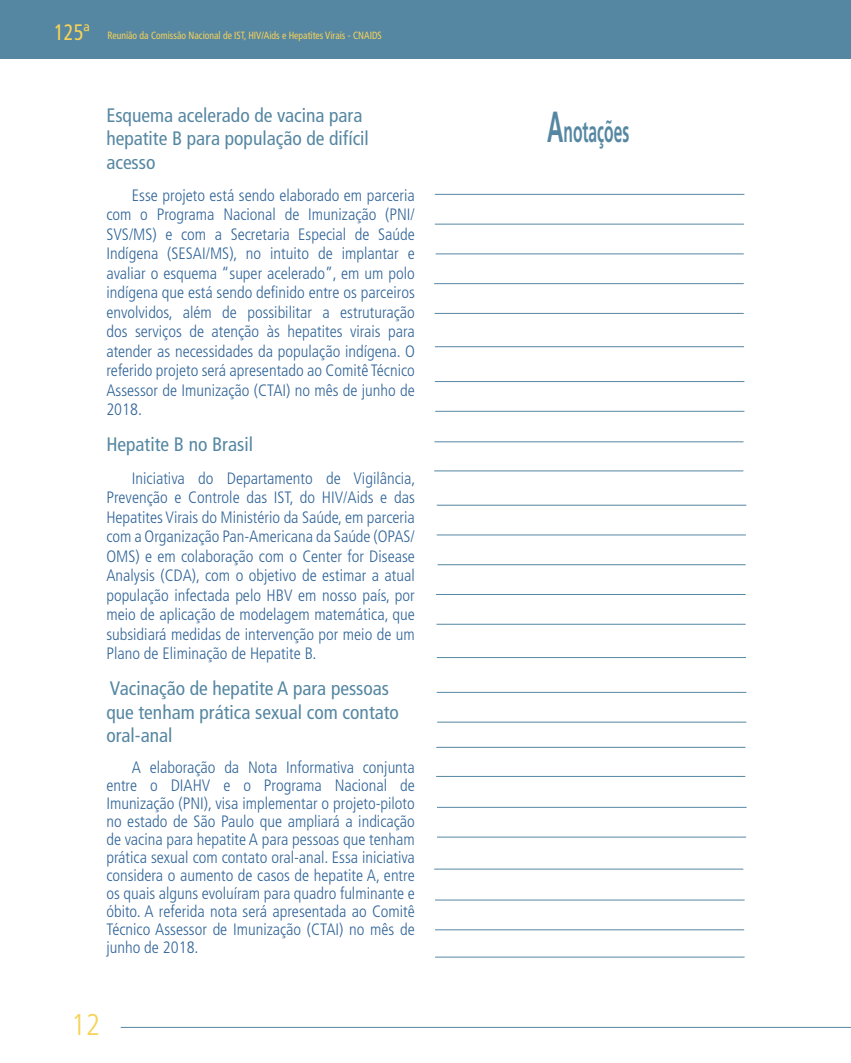
<style>
.page{position:relative;width:851px;height:1063px;background:#fff}
.page>*{position:absolute;margin:0;border:0;box-sizing:border-box;transform-origin:0 0}
.t1{font:700 30px "Frutiger LT Std";color:#5687a2;scale:.52 1}
.t2{font:300 condensed 30px "Frutiger LT Std";color:#f6d257}
.t3{font:condensed 19.5px/23.4px "Frutiger LT Std";color:#5687a2}
.t4{font:300 condensed 16.5px/19.5px "Frutiger LT Std";color:#369;text-align:justify}
.t5{font:condensed 10.5px "Frutiger LT Std";color:#f6d257;scale:.92 1}
.s1{font-size:22.35px}
.s2{font-size:43.5px}
</style>
<div class="page">
<div style="left:0;top:0;width:850px;height:59px;background:#5687a2"></div>
<hr style="left:121px;top:1027px;width:729px;height:1px;background:#5687a2">
<hr style="left:436px;top:747px;width:309px;height:1px;background:#5687a2">
<hr style="left:434px;top:441px;width:309px;height:1px;background:#5687a2">
<hr style="left:437px;top:722px;width:309px;height:1px;background:#5687a2">
<hr style="left:435px;top:411px;width:309px;height:1px;background:#5687a2">
<hr style="left:436px;top:692px;width:310px;height:1px;background:#5687a2">
<hr style="left:435px;top:381px;width:309px;height:1px;background:#5687a2">
<hr style="left:437px;top:837px;width:309px;height:1px;background:#5687a2">
<hr style="left:435px;top:929px;width:309px;height:1px;background:#5687a2">
<hr style="left:437px;top:807px;width:309px;height:1px;background:#5687a2">
<hr style="left:435px;top:900px;width:309px;height:1px;background:#5687a2">
<hr style="left:435px;top:957px;width:309px;height:1px;background:#5687a2">
<hr style="left:436px;top:776px;width:309px;height:1px;background:#5687a2">
<hr style="left:434px;top:471px;width:309px;height:1px;background:#5687a2">
<hr style="left:434px;top:869px;width:309px;height:1px;background:#5687a2">
<hr style="left:436px;top:535px;width:309px;height:1px;background:#5687a2">
<hr style="left:435px;top:224px;width:308px;height:1px;background:#5687a2">
<hr style="left:436px;top:624px;width:309px;height:1px;background:#5687a2">
<hr style="left:434px;top:313px;width:309px;height:1px;background:#5687a2">
<hr style="left:436px;top:505px;width:310px;height:1px;background:#5687a2">
<hr style="left:435px;top:194px;width:309px;height:1px;background:#5687a2">
<hr style="left:436px;top:594px;width:309px;height:1px;background:#5687a2">
<hr style="left:434px;top:283px;width:309px;height:1px;background:#5687a2">
<hr style="left:437px;top:564px;width:308px;height:1px;background:#5687a2">
<hr style="left:435px;top:254px;width:308px;height:1px;background:#5687a2">
<hr style="left:437px;top:657px;width:308px;height:1px;background:#5687a2">
<hr style="left:435px;top:346px;width:309px;height:1px;background:#5687a2">
<p class="t5" style="left:54px;top:29px;width:358px"><span class="s1">125ª</span> Reunião da Comissão Nacional de IST, HIV/Aids e Hepatites Virais - CNAIDS</p>
<p class="t3" style="left:106px;top:103px;width:264px">Esquema acelerado de vacina para hepatite B para população de difícil acesso</p>
<p class="t4" style="left:106px;top:186px;width:310px;text-indent:26px">Esse projeto está sendo elaborado em parceria com o Programa Nacional de Imunização (PNI/ SVS/MS) e com a Secretaria Especial de Saúde Indígena (SESAI/MS), no intuito de implantar e avaliar o esquema “super acelerado”, em um polo indígena que está sendo definido entre os parceiros envolvidos, além de possibilitar a estruturação dos serviços de atenção às hepatites virais para atender as necessidades da população indígena. O referido projeto será apresentado ao Comitê Técnico Assessor de Imunização (CTAI) no mês de junho de 2018.</p>
<p class="t3" style="left:106px;top:433px;width:148px">Hepatite B no Brasil</p>
<p class="t4" style="left:106px;top:468px;width:310px;text-indent:26px">Iniciativa do Departamento de Vigilância, Prevenção e Controle das IST, do HIV/Aids e das Hepatites Virais do Ministério da Saúde, em parceria com a Organização Pan-Americana da Saúde (OPAS/ OMS) e em colaboração com o Center for Disease Analysis (CDA), com o objetivo de estimar a atual população infectada pelo HBV em nosso país, por meio de aplicação de modelagem matemática, que subsidiará medidas de intervenção por meio de um Plano de Eliminação de Hepatite B.</p>
<p class="t3" style="left:106px;top:677px;width:294px">Vacinação de hepatite A para pessoas que tenham prática sexual com contato oral-anal</p>
<p class="t4" style="left:106px;top:758px;width:310px;line-height:18px;text-indent:26px">A elaboração da Nota Informativa conjunta entre o DIAHV e o Programa Nacional de Imunização (PNI), visa implementar o projeto-piloto no estado de São Paulo que ampliará a indicação de vacina para hepatite A para pessoas que tenham prática sexual com contato oral-anal. Essa iniciativa considera o aumento de casos de hepatite A, entre os quais alguns evoluíram para quadro fulminante e óbito. A referida nota será apresentada ao Comitê Técnico Assessor de Imunização (CTAI) no mês de junho de 2018.</p>
<h1 class="t2" style="left:71px;top:1007px;width:30px">12</h1>
<h1 class="t1" style="left:547px;top:114px;width:159px"><span class="s2">A</span>notações</h1>
</div>
